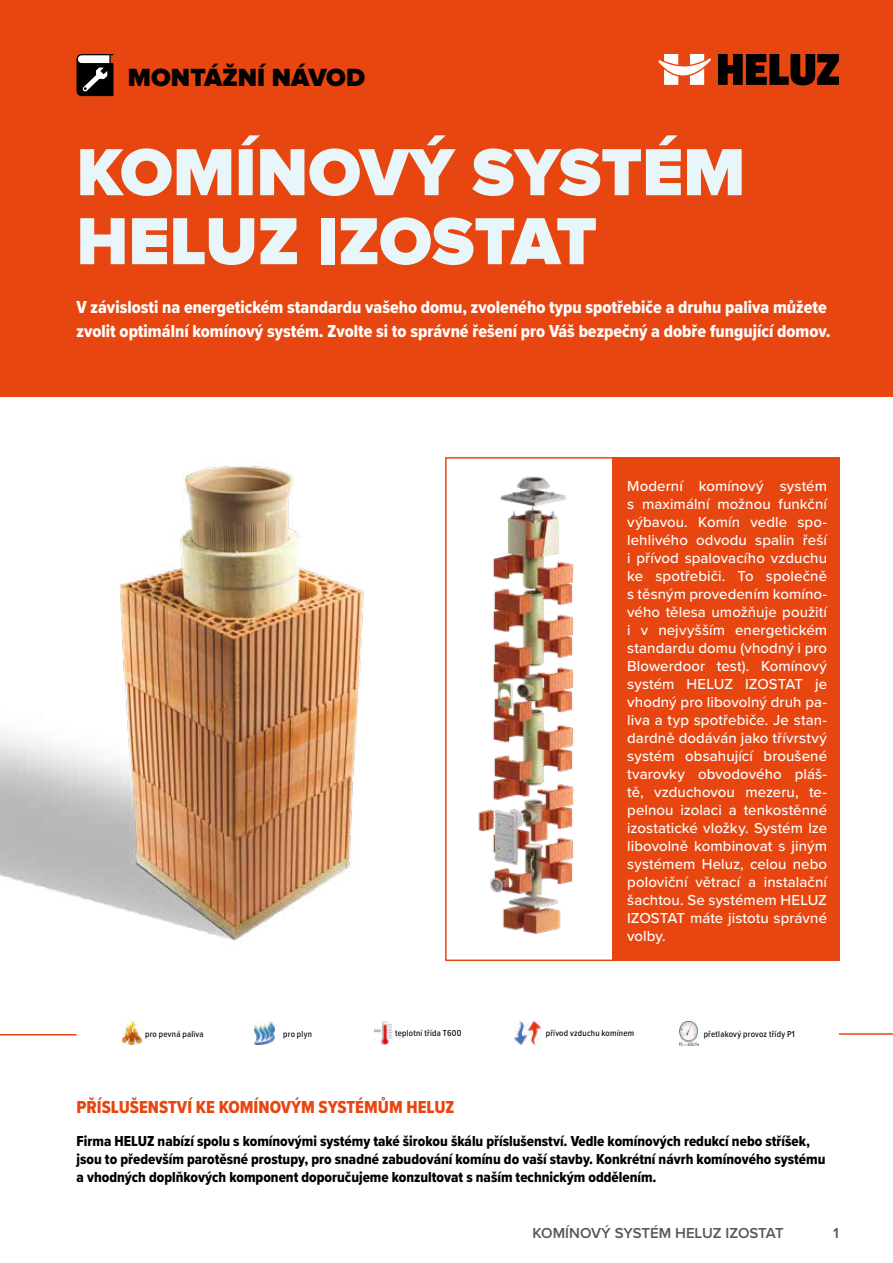
<style>
.page{position:relative;width:893px;height:1263px;background:#fff}
.page>*{position:absolute;margin:0;border:0;box-sizing:border-box;transform-origin:0 0}
.t1{font:900 69px/69px "Proxima Nova";color:#e8f5f9}
.t2{font:900 25.8px "Proxima Nova";color:#000}
.t3{font:18px/24px "Proxima Nova Cond Extrabld";color:#fff}
.t4{font:18px "Proxima Nova Cond Extrabld";color:#e84610}
.t5{font:500 15px/18px "Proxima Nova";letter-spacing:.005em;color:#fff;text-align:justify}
.t6{font:15px/18px "Proxima Nova Cond Extrabld";color:#000}
.t7{font:600 15px "Proxima Nova";color:#575756}
.t8{font:500 9px "Proxima Nova Cond";letter-spacing:.025em;color:#000}
</style>
<div class="page">
<img style="left:0;top:466px;width:364px;height:475px">
<div style="left:0;top:0;width:893px;height:396px;background:#e84610"></div>
<svg style="left:76px;top:54px;width:38px;height:43px;background:#504441"></svg>
<svg style="left:658px;top:54px;width:53px;height:31px"></svg>
<svg style="left:718px;top:54px;width:121px;height:31px"></svg>
<img style="left:478px;top:476px;width:96px;height:458px">
<div style="left:612px;top:457px;width:227px;height:504px;background:#e84610"></div>
<div style="left:445px;top:457px;width:169px;height:504px;border:2px solid #e84610"></div>
<hr style="left:0;top:1034px;width:77px;height:1px;background:#e84610">
<hr style="left:839px;top:1033px;width:54px;height:2px;background:#e84610">
<img style="left:122px;top:1022px;width:19px;height:23px">
<img style="left:255px;top:1022px;width:19px;height:22px">
<img style="left:374px;top:1022px;width:18px;height:22px">
<img style="left:515px;top:1022px;width:25px;height:23px">
<img style="left:679px;top:1022px;width:20px;height:23px">
<h2 class="t2" style="left:128px;top:63px;width:239px">MONTÁŽNÍ NÁVOD</h2>
<h1 class="t1" style="left:77px;top:140px;width:670px">KOMÍNOVÝ SYSTÉM<br>HELUZ IZOSTAT</h1>
<p class="t3" style="left:77px;top:295px;width:756px">V závislosti na energetickém standardu vašeho domu, zvoleného typu spotřebiče a druhu paliva můžete zvolit optimální komínový systém. Zvolte si to správné řešení pro Váš bezpečný a dobře fungující domov.</p>
<p class="t5" style="left:627px;top:477px;width:201px">Moderní komínový systém s maximální možnou funkční výbavou. Komín vedle spo&shy;lehlivého odvodu spalin řeší i přívod spalovacího vzduchu ke spotřebiči. To společně s těsným provedením komíno&shy;vého tělesa umožňuje použití i v nejvyšším energetickém standardu domu (vhodný i pro Blowerdoor test). Komínový systém HELUZ IZOSTAT je vhodný pro libovolný druh pa&shy;liva a typ spotřebiče. Je stan&shy;dardně dodáván jako třívrstvý systém obsahující broušené tvarovky obvodového pláš&shy;tě, vzduchovou mezeru, te&shy;pelnou izolaci a tenkostěnné izostatické vložky. Systém lze libovolně kombinovat s jiným systémem Heluz, celou nebo poloviční větrací a instalační šachtou. Se systémem HELUZ IZOSTAT máte jistotu správné volby.</p>
<p class="t8" style="left:145px;top:1028px;width:60px">pro pevná paliva</p>
<p class="t8" style="left:283px;top:1028px;width:30px">pro plyn</p>
<p class="t8" style="left:395px;top:1026px;width:68px">teplotní třída T600</p>
<p class="t8" style="left:546px;top:1027px;width:90px">přívod vzduchu komínem</p>
<p class="t8" style="left:704px;top:1027px;width:93px">přetlakový provoz třídy P1</p>
<p class="t4" style="left:77px;top:1094px;width:379px">PŘÍSLUŠENSTVÍ KE KOMÍNOVÝM SYSTÉMŮM HELUZ</p>
<p class="t6" style="left:77px;top:1131px;width:750px">Firma HELUZ nabízí spolu s komínovými systémy také širokou škálu příslušenství. Vedle komínových redukcí nebo stříšek, jsou to především parotěsné prostupy, pro snadné zabudování komínu do vaší stavby. Konkrétní návrh komínového systému a vhodných doplňkových komponent doporučujeme konzultovat s naším technickým oddělením.</p>
<p class="t7" style="left:533px;top:1222px;width:253px">KOMÍNOVÝ SYSTÉM HELUZ IZOSTAT</p>
<p class="t7" style="left:833px;top:1222px;width:7px">1</p>
</div>
